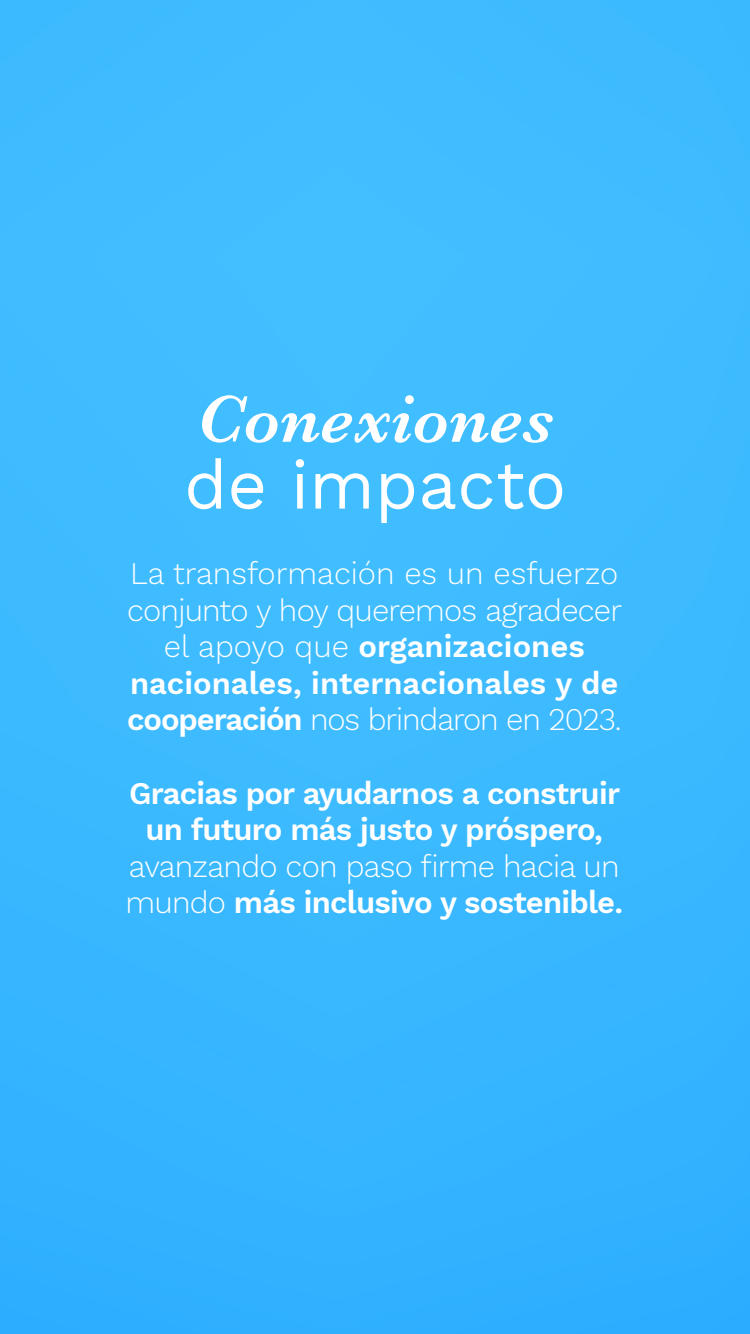
<style>
.page{position:relative;width:750px;height:1334px;background:#fff}
.page>*{position:absolute;margin:0;border:0;box-sizing:border-box;transform-origin:0 0}
.t1{font:italic 600 69px "Baskerville";color:#fff}
.t2{font:69px "Work Sans";color:#fff}
.t3{font:300 31px/36.6px "Work Sans";letter-spacing:-.025em;color:#fff;text-align:center}
.t4{font:600 31px/36.6px "Work Sans";letter-spacing:-.025em;color:#fff;text-align:center}
.s1{font-weight:600}
</style>
<div class="page">
<img style="left:0;top:0;width:750px;height:1334px">
<h1 class="t1" style="left:197px;top:372px;width:359px">Conexiones</h1>
<h1 class="t2" style="left:184px;top:433px;width:384px">de impacto</h1>
<p class="t3" style="left:127px;top:554px;width:496px">La transformación es un esfuerzo conjunto y hoy queremos agradecer el apoyo que <span class="s1">organizaciones nacionales, internacionales y de cooperación</span> nos brindaron en 2023.</p>
<p class="t4" style="left:129px;top:773px;width:493px">Gracias por ayudarnos a construir un futuro más justo y próspero,</p>
<p class="t3" style="left:126px;top:847px;width:499px;text-align:left">avanzando con paso firme hacia un mundo <span class="s1">más inclusivo y sostenible.</span></p>
</div>
